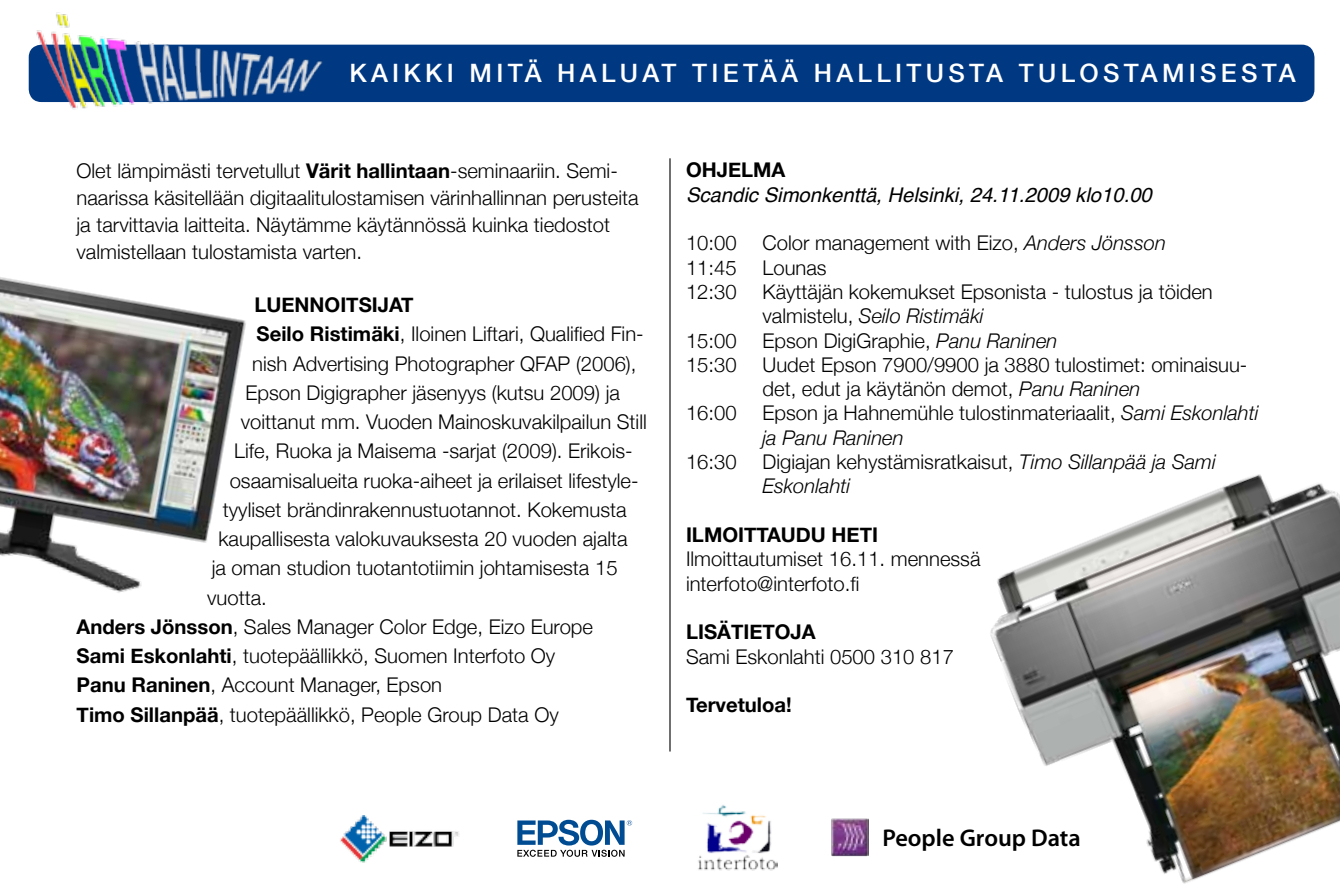
<style>
.page{position:relative;width:1340px;height:893px;background:#fff}
.page>*{position:absolute;margin:0;border:0;box-sizing:border-box;transform-origin:0 0}
.t1{font:500 25.43px "Helvetica Neue";letter-spacing:.17em;color:#fff}
.t2{font:600 24.3px "Myriad Pro";color:#000}
.t3{font:300 20.25px/24.3px "Helvetica Neue";color:#000}
.t4{font:700 20.25px "Helvetica Neue";color:#000}
.t5{font:italic 300 20.25px/24.3px "Helvetica Neue";color:#000}
.t6{font:italic 20.25px "Helvetica";color:#000}
.s1{font-weight:700}
.s2{font-style:italic}
.s3{font-style:normal}
</style>
<div class="page">
<div style="left:29px;top:45px;width:1285px;height:57px;background:#003882;border-radius:13px"></div>
<img style="left:30px;top:12px;width:296px;height:97px">
<img style="left:0;top:277px;width:246px;height:316px">
<img style="left:990px;top:474px;width:349px;height:410px">
<svg style="left:517px;top:820px;width:115px;height:37px"></svg>
<img style="left:340px;top:816px;width:119px;height:46px">
<hr style="left:669px;top:158px;width:1px;height:593px;background:#000">
<img style="left:831px;top:818px;width:38px;height:38px">
<img style="left:698px;top:805px;width:79px;height:65px">
<p class="t1" style="left:349px;top:58px;width:947px">KAIKKI MITÄ HALUAT TIETÄÄ HALLITUSTA TULOSTAMISESTA</p>
<p class="t3" style="left:77px;top:156px;width:563px;line-height:27px">Olet lämpimästi tervetullut <span class="s1">Värit hallintaan</span>-seminaariin. Semi&shy;naarissa käsitellään digitaalitulostamisen värinhallinnan perusteita ja tarvittavia laitteita. Näytämme käytännössä kuinka tiedostot valmistellaan tulostamista varten.</p>
<p class="t4" style="left:254px;top:292px;width:161px">LUENNOITSIJAT</p>
<p class="t3" style="left:257px;top:322px;width:388px"><span class="s1">Seilo Ristimäki</span>, Iloinen Liftari, Qualified Fin-</p>
<p class="t3" style="left:252px;top:351px;width:386px">nish Advertising Photographer QFAP (2006),</p>
<p class="t3" style="left:245px;top:380px;width:376px">Epson Digigrapher jäsenyys (kutsu 2009) ja</p>
<p class="t3" style="left:241px;top:409px;width:407px">voittanut mm. Vuoden Mainoskuvakilpailun Still</p>
<p class="t3" style="left:234px;top:439px;width:400px">Life, Ruoka ja Maisema -sarjat (2009). Erikois-</p>
<p class="t3" style="left:230px;top:468px;width:410px">osaamisalueita ruoka-aiheet ja erilaiset lifestyle-</p>
<p class="t3" style="left:223px;top:497px;width:405px">tyyliset brändinrakennustuotannot. Kokemusta</p>
<p class="t3" style="left:218px;top:526px;width:411px">kaupallisesta valokuvauksesta 20 vuoden ajalta</p>
<p class="t3" style="left:212px;top:556px;width:407px">ja oman studion tuotantotiimin johtamisesta 15</p>
<p class="t3" style="left:207px;top:585px;width:61px">vuotta.</p>
<p class="t3" style="left:77px;top:614px;width:518px"><span class="s1">Anders Jönsson</span>, Sales Manager Color Edge, Eizo Europe</p>
<p class="t3" style="left:77px;top:643px;width:480px"><span class="s1">Sami Eskonlahti</span>, tuotepäällikkö, Suomen Interfoto Oy</p>
<p class="t3" style="left:77px;top:672px;width:367px"><span class="s1">Panu Raninen</span>, Account Manager, Epson</p>
<p class="t3" style="left:77px;top:702px;width:483px"><span class="s1">Timo Sillanpää</span>, tuotepäällikkö, People Group Data Oy</p>
<p class="t4" style="left:686px;top:158px;width:101px">OHJELMA</p>
<p class="t6" style="left:686px;top:179px;width:467px">Scandic Simonkenttä, Helsinki, 24.11.2009 klo10.00</p>
<p class="t3" style="left:686px;top:231px;width:52px">10:00</p>
<p class="t3" style="left:762px;top:231px;width:405px">Color management with Eizo, <span class="s2">Anders Jönsson</span></p>
<p class="t3" style="left:686px;top:255px;width:52px">11:45</p>
<p class="t3" style="left:762px;top:255px;width:66px">Lounas</p>
<p class="t3" style="left:686px;top:279px;width:52px">12:30</p>
<p class="t3" style="left:762px;top:279px;width:452px">Käyttäjän kokemukset Epsonista - tulostus ja töiden valmistelu, <span class="s2">Seilo Ristimäki</span></p>
<p class="t3" style="left:686px;top:328px;width:52px">15:00</p>
<p class="t3" style="left:762px;top:328px;width:296px">Epson DigiGraphie, <span class="s2">Panu Raninen</span></p>
<p class="t3" style="left:686px;top:352px;width:52px">15:30</p>
<p class="t3" style="left:762px;top:352px;width:486px">Uudet Epson 7900/9900 ja 3880 tulostimet: ominaisuu&shy;det, edut ja käytänön demot, <span class="s2">Panu Raninen</span></p>
<p class="t3" style="left:686px;top:401px;width:52px">16:00</p>
<p class="t3" style="left:762px;top:401px;width:497px">Epson ja Hahnemühle tulostinmateriaalit, <span class="s2">Sami Eskonlahti ja Panu Raninen</span></p>
<p class="t3" style="left:686px;top:449px;width:52px">16:30</p>
<p class="t5" style="left:762px;top:449px;width:455px"><span class="s3">Digiajan kehystämisratkaisut,</span> Timo Sillanpää ja Sami<br>Eskonlahti</p>
<p class="t4" style="left:686px;top:522px;width:193px">ILMOITTAUDU HETI</p>
<p class="t3" style="left:686px;top:546px;width:296px">Ilmoittautumiset 16.11. mennessä interfoto@interfoto.fi</p>
<p class="t4" style="left:686px;top:619px;width:131px">LISÄTIETOJA</p>
<p class="t3" style="left:686px;top:644px;width:269px">Sami Eskonlahti 0500 310 817</p>
<p class="t4" style="left:686px;top:692px;width:107px">Tervetuloa!</p>
<p class="t2" style="left:882px;top:822px;width:200px">People Group Data</p>
</div>
